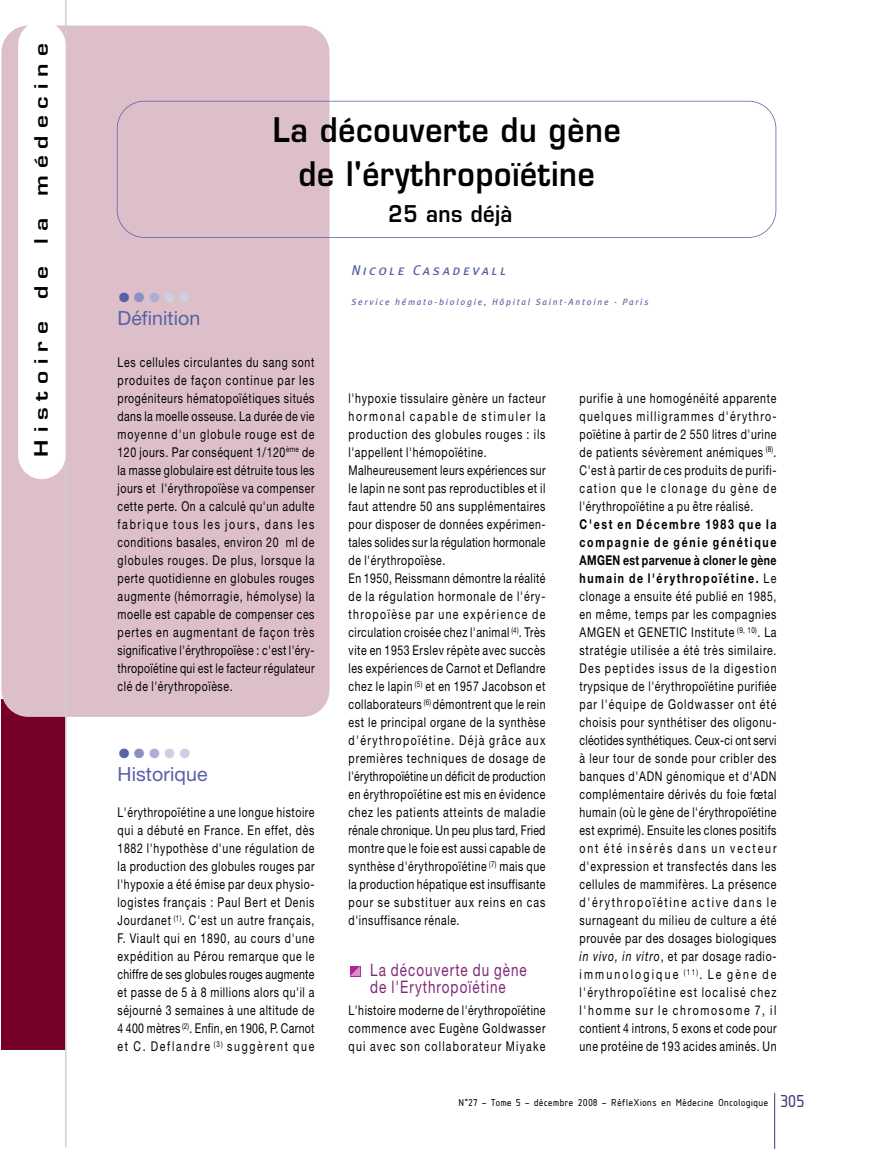
<style>
.page{position:relative;width:893px;height:1149px;background:#fff}
.page>*{position:absolute;margin:0;border:0;box-sizing:border-box;transform-origin:0 0}
.t1{font:600 33px/43.5px "Eurostile";letter-spacing:.03em;color:#000;text-align:center;scale:.9 1}
.t2{font:27px "Helvetica Neue";color:#cdcfe4}
.t3{font:600 22.5px "Eurostile";letter-spacing:.03em;color:#000;scale:.9 1}
.t4{font:19.5px "Helvetica Neue";letter-spacing:.005em;color:#5860a7}
.t5{font:600 18px "Eurostile";letter-spacing:.31em;color:#000;scale:1.25 1}
.t6{font:17.25px/16.5px "Helvetica Neue";letter-spacing:.08em;color:#812878;scale:.78 1}
.t7{font:italic 14.25px "Meta Plus Book Caps";letter-spacing:.17em;color:#5860a7}
.t8{font:13.5px/18px "Helvetica Neue";letter-spacing:.055em;color:#000;text-align:justify;scale:.78 1}
.t9{font:10.5px "Isonorm MN";letter-spacing:.06em;color:#000}
.t10{font:italic 9px "Meta Plus";letter-spacing:.195em;color:#5860a7}
.s1{color:#5860a7}
.s2{color:#8a8fc1}
.s3{color:#acafd3}
.s4{font-weight:700}
.s5{font-style:italic}
.s6{font-size:18px;color:#3e3a7c}
</style>
<div class="page">
<hr style="left:774px;top:1092px;width:1px;height:56px;background:#3e3a7c">
<div style="left:1px;top:699px;width:65px;height:350px;background:#760029"></div>
<div style="left:1px;top:26px;width:328px;height:690px;background:#ddbfc9;border-radius:27px"></div>
<hr style="left:65px;top:0;width:2px;height:1146px;background:#d0d0d0">
<div style="left:18px;top:21px;width:48px;height:458px;background:#fff;border-radius:24px"></div>
<svg style="left:350px;top:966px;width:10px;height:9px"></svg>
<div style="left:117px;top:101px;width:659px;height:137px;border:2px solid #5860a7;border-radius:28px"></div>
<h3 class="t5" style="left:34px;top:456px;width:332px;rotate:-90deg">Histoire de la médecine</h3>
<h1 class="t1" style="left:273px;top:112px;width:388px">La découverte du gène de l'érythropoïétine</h1>
<h3 class="t3" style="left:389px;top:205px;width:139px">25 ans déjà</h3>
<h2 class="t2" style="left:118px;top:287px;width:76px"><span class="s1">•</span><span class="s2">•</span><span class="s3">•</span>••</h2>
<h3 class="t4" style="left:118px;top:311px;width:84px">Définition</h3>
<p class="t8" style="left:117px;top:354px;width:254px">Les cellules circulantes du sang sont produites de façon continue par les progéniteurs hématopoïétiques situés dans la moelle osseuse. La durée de vie moyenne d'un globule rouge est de 120 jours. Par conséquent 1/120<sup>ème</sup> de la masse globulaire est détruite tous les jours et l'érythropoïèse va compenser cette perte. On a calculé qu'un adulte fabrique tous les jours, dans les conditions basales, environ 20 ml de globules rouges. De plus, lorsque la perte quotidienne en globules rouges augmente (hémorragie, hémolyse) la moelle est capable de compenser ces pertes en augmentant de façon très significative l'érythropoïèse : c'est l'éry&shy;thropoïétine qui est le facteur régulateur clé de l'érythropoïèse.</p>
<h2 class="t2" style="left:118px;top:743px;width:76px"><span class="s1">•</span><span class="s2">•</span><span class="s3">•</span>••</h2>
<h3 class="t4" style="left:118px;top:767px;width:92px">Historique</h3>
<p class="t8" style="left:117px;top:804px;width:254px">L'érythropoïétine a une longue histoire qui a débuté en France. En effet, dès 1882 l'hypothèse d'une régulation de la production des globules rouges par l'hypoxie a été émise par deux physio&shy;logistes français : Paul Bert et Denis Jourdanet <sup>(1)</sup>. C'est un autre français, F. Viault qui en 1890, au cours d'une expédition au Pérou remarque que le chiffre de ses globules rouges augmente et passe de 5 à 8 millions alors qu'il a séjourné 3 semaines à une altitude de 4 400 mètres <sup>(2)</sup>. Enfin, en 1906, P. Carnot et C. Deflandre <sup>(3)</sup> suggèrent que</p>
<p class="t7" style="left:351px;top:262px;width:156px">Nicole Casadevall</p>
<p class="t10" style="left:351px;top:297px;width:299px">Service hémato-biologie, Hôpital Saint-Antoine - Paris</p>
<p class="t8" style="left:349px;top:390px;width:254px;text-align:left">l'hypoxie tissulaire gènère un facteur hormonal capable de stimuler la production des globules rouges : ils l'appellent l'hémopoïétine.<br>Malheureusement leurs expériences sur le lapin ne sont pas reproductibles et il faut attendre 50 ans supplémentaires pour disposer de données expérimen&shy;tales solides sur la régulation hormonale de l'érythropoïèse.<br>En 1950, Reissmann démontre la réalité de la régulation hormonale de l'éry&shy;thropoïèse par une expérience de circulation croisée chez l'animal <sup>(4)</sup>. Très vite en 1953 Erslev répète avec succès les expériences de Carnot et Deflandre chez le lapin <sup>(5)</sup> et en 1957 Jacobson et collaborateurs <sup>(6)</sup> démontrent que le rein est le principal organe de la synthèse d'érythropoïétine. Déjà grâce aux premières techniques de dosage de l'érythropoïétine un déficit de production en érythropoïétine est mis en évidence chez les patients atteints de maladie rénale chronique. Un peu plus tard, Fried montre que le foie est aussi capable de synthèse d'érythropoïétine <sup>(7)</sup> mais que la production hépatique est insuffisante pour se substituer aux reins en cas d'insuffisance rénale.</p>
<p class="t6" style="left:370px;top:963px;width:202px">La découverte du gène de l'Erythropoïétine</p>
<p class="t8" style="left:349px;top:1002px;width:254px">L'histoire moderne de l'érythropoïétine commence avec Eugène Goldwasser qui avec son collaborateur Miyake</p>
<p class="t8" style="left:580px;top:390px;width:254px">purifie à une homogénéité apparente quelques milligrammes d'érythro&shy;poïétine à partir de 2 550 litres d'urine de patients sévèrement anémiques <sup>(8)</sup>.<br>C'est à partir de ces produits de purifi&shy;cation que le clonage du gène de l'érythropoïétine a pu être réalisé.</p>
<p class="t8" style="left:580px;top:516px;width:254px"><span class="s4">C'est en Décembre 1983 que la compagnie de génie génétique AMGEN est parvenue à cloner le gène humain de l'érythropoïétine.</span> Le clonage a ensuite été publié en 1985, en même, temps par les compagnies AMGEN et GENETIC Institute <sup>(9,</sup> <sup>10)</sup>. La stratégie utilisée a été très similaire.<br>Des peptides issus de la digestion trypsique de l'érythropoïétine purifiée par l'équipe de Goldwasser ont été choisis pour synthétiser des oligonu&shy;cléotides synthétiques. Ceux-ci ont servi à leur tour de sonde pour cribler des banques d'ADN génomique et d'ADN complémentaire dérivés du foie fœtal humain (où le gène de l'érythropoïétine est exprimé). Ensuite les clones positifs ont été insérés dans un vecteur d'expression et transfectés dans les cellules de mammifères. La présence d'érythropoïétine active dans le surnageant du milieu de culture a été prouvée par des dosages biologiques <span class="s5">in vivo, in vitro</span>, et par dosage radio&shy;immunologique <sup>(11)</sup>. Le gène de l'érythropoïétine est localisé chez l'homme sur le chromosome 7, il contient 4 introns, 5 exons et code pour une protéine de 193 acides aminés. Un</p>
<p class="t9" style="left:458px;top:1096px;width:347px">N°27 - Tome 5 - décembre 2008 - RéfleXions en Médecine Oncologique <span class="s6">305</span></p>
</div>
